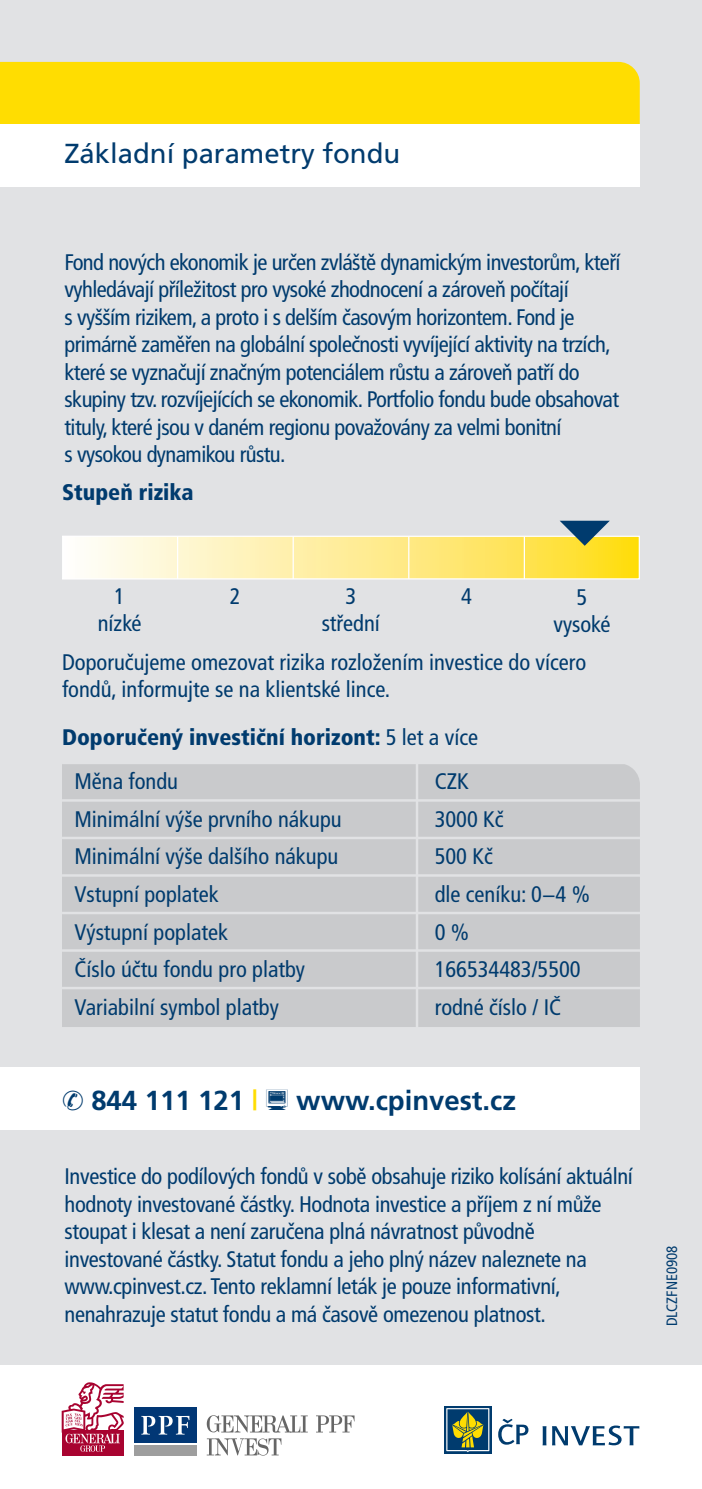
<style>
.page{position:relative;width:702px;height:1489px;background:#fff}
.page>*{position:absolute;margin:0;border:0;box-sizing:border-box;transform-origin:0 0}
.t1{font:700 27.5px "Frutiger CE";color:#003b6e}
.t2{font:27.5px "Frutiger CE";color:#003b6e}
.t3{font:condensed 22.5px/27.5px "Frutiger CE";letter-spacing:-.015em;color:#003b6e}
.t4{font:900 condensed 22.5px "Frutiger CE";color:#003b6e}
.t5{font:condensed 15px "Frutiger CE";color:#003b6e}
.s1{font-weight:400}
.s2{color:#ffdd01}
</style>
<div class="page">
<svg style="left:444px;top:1406px;width:47px;height:47px"></svg>
<svg style="left:498px;top:1418px;width:30px;height:26px"></svg>
<svg style="left:542px;top:1426px;width:4px;height:19px"></svg>
<svg style="left:552px;top:1425px;width:87px;height:20px"></svg>
<svg style="left:446px;top:1407px;width:43px;height:44px;background:#5b785d"></svg>
<div style="left:134px;top:1407px;width:62px;height:35px;background:#013775"></div>
<div style="left:134px;top:1444px;width:62px;height:11px;background:#9e9e9e"></div>
<svg style="left:141px;top:1415px;width:48px;height:19px"></svg>
<div style="left:62px;top:1429px;width:62px;height:26px;background:#a80330"></div>
<svg style="left:62px;top:1382px;width:62px;height:69px"></svg>
<svg style="left:207px;top:1415px;width:101px;height:17px"></svg>
<svg style="left:316px;top:1415px;width:38px;height:17px"></svg>
<svg style="left:207px;top:1438px;width:74px;height:17px"></svg>
<div style="left:0;top:0;width:702px;height:1364px;background:#e1e2e4"></div>
<div style="left:0;top:62px;width:639px;height:62px;background:#ffdd01"></div>
<div style="left:0;top:124px;width:639px;height:62px;background:#fff"></div>
<svg style="left:64px;top:537px;width:574px;height:40px;background:#feed93"></svg>
<div style="left:62px;top:535px;width:578px;height:44px;border:1px solid #fff"></div>
<hr style="left:177px;top:536px;width:1px;height:43px;background:#fff">
<hr style="left:292px;top:536px;width:2px;height:43px;background:#fff">
<hr style="left:408px;top:536px;width:1px;height:43px;background:#fff">
<hr style="left:523px;top:536px;width:2px;height:43px;background:#fff">
<svg style="left:559px;top:520px;width:50px;height:26px"></svg>
<div style="left:0;top:1067px;width:640px;height:62px;background:#fff"></div>
<div style="left:62px;top:764px;width:578px;height:262px;background:#c9cacc"></div>
<hr style="left:62px;top:799px;width:594px;height:2px;background:#e1e2e4">
<hr style="left:62px;top:836px;width:594px;height:3px;background:#e1e2e4">
<hr style="left:62px;top:874px;width:594px;height:2px;background:#e1e2e4">
<hr style="left:62px;top:911px;width:594px;height:3px;background:#e1e2e4">
<hr style="left:62px;top:949px;width:594px;height:2px;background:#e1e2e4">
<hr style="left:62px;top:986px;width:594px;height:3px;background:#e1e2e4">
<hr style="left:416px;top:759px;width:2px;height:273px;background:#e1e2e4">
<p class="t2" style="left:64px;top:142px;width:337px">Základní parametry fondu</p>
<p class="t3" style="left:65px;top:250px;width:557px">Fond nových ekonomik je určen zvláště dynamickým investorům, kteří vyhledávají příležitost pro vysoké zhodnocení a zároveň počítají<br>s vyšším rizikem, a proto i s delším časovým horizontem. Fond je primárně zaměřen na globální společnosti vyvíjející aktivity na trzích, které se vyznačují značným potenciálem růstu a zároveň patří do skupiny tzv. rozvíjejících se ekonomik. Portfolio fondu bude obsahovat tituly, které jsou v daném regionu považovány za velmi bonitní<br>s vysokou dynamikou růstu.</p>
<p class="t4" style="left:62px;top:483px;width:133px">Stupeň rizika</p>
<p class="t3" style="left:98px;top:584px;width:45px;text-align:center">1 nízké</p>
<p class="t3" style="left:230px;top:584px;width:12px">2</p>
<p class="t3" style="left:321px;top:584px;width:60px;text-align:center">3 střední</p>
<p class="t3" style="left:461px;top:584px;width:12px">4</p>
<p class="t3" style="left:553px;top:585px;width:58px;text-align:center">5 vysoké</p>
<p class="t3" style="left:62px;top:650px;width:526px">Doporučujeme omezovat rizika rozložením investice do vícero fondů, informujte se na klientské lince.</p>
<p class="t4" style="left:62px;top:728px;width:417px">Doporučený investiční horizont: <span class="s1">5 let a více</span></p>
<p class="t3" style="left:74px;top:769px;width:105px">Měna fondu</p>
<p class="t3" style="left:434px;top:769px;width:36px">CZK</p>
<p class="t3" style="left:74px;top:807px;width:269px">Minimální výše prvního nákupu</p>
<p class="t3" style="left:434px;top:807px;width:70px">3000 Kč</p>
<p class="t3" style="left:74px;top:844px;width:265px">Minimální výše dalšího nákupu</p>
<p class="t3" style="left:434px;top:844px;width:60px">500 Kč</p>
<p class="t3" style="left:74px;top:882px;width:146px">Vstupní poplatek</p>
<p class="t3" style="left:434px;top:882px;width:157px">dle ceníku: 0−4 %</p>
<p class="t3" style="left:74px;top:919px;width:155px">Výstupní poplatek</p>
<p class="t3" style="left:434px;top:919px;width:36px">0%</p>
<p class="t3" style="left:74px;top:957px;width:232px">Číslo účtu fondu pro platby</p>
<p class="t3" style="left:434px;top:957px;width:147px">166534483/5500</p>
<p class="t3" style="left:74px;top:994px;width:206px">Variabilní symbol platby</p>
<p class="t3" style="left:434px;top:994px;width:128px">rodné číslo / IČ</p>
<p class="t1" style="left:62px;top:1089px;width:197px">✆ 844 111 121 <span class="s2">|</span></p>
<p class="t1" style="left:296px;top:1089px;width:221px">www.cpinvest.cz</p>
<p class="t3" style="left:65px;top:1164px;width:569px">Investice do podílových fondů v sobě obsahuje riziko kolísání aktuální hodnoty investované částky. Hodnota investice a příjem z ní může stoupat i klesat a není zaručena plná návratnost původně investované částky. Statut fondu a jeho plný název naleznete na www.cpinvest.cz. Tento reklamní leták je pouze informativní, nenahrazuje statut fondu a má časově omezenou platnost.</p>
<p class="t5" style="left:666px;top:1326px;width:82px;rotate:-90deg">DLCZFNE0908</p>
</div>
